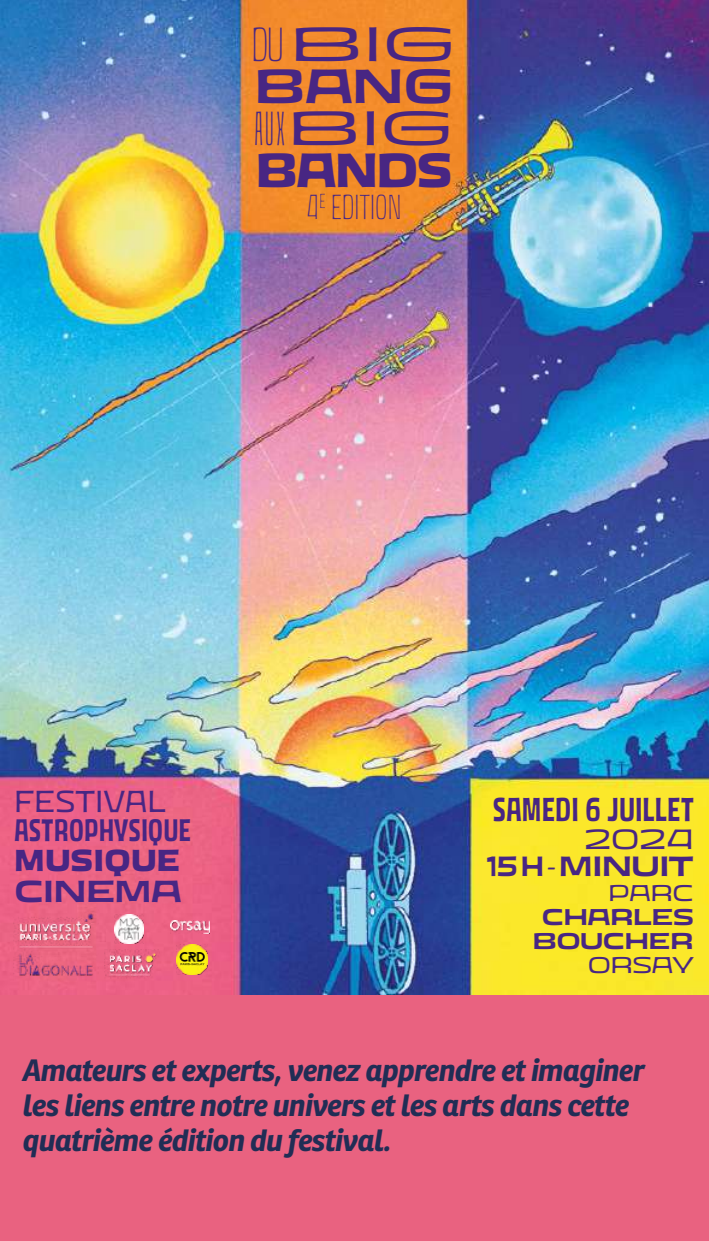
<style>
.page{position:relative;width:709px;height:1241px;background:#fff}
.page>*{position:absolute;margin:0;border:0;box-sizing:border-box;transform-origin:0 0}
.t1{font:300 expanded 46.5px/42px "Puffling V03 VF";color:#482683;text-align:justify}
.t2{font:100 condensed 33.75px "Puffling V03 VF";letter-spacing:.04em;color:#482683}
.t3{font:condensed 32.25px "Puffling V03 VF";letter-spacing:.04em;color:#482683}
.t4{font:condensed 30.25px "Puffling V03 VF";letter-spacing:.04em;color:#482683}
.t5{font:italic 700 30px/35px "Ronnia";letter-spacing:-.03em;color:#212d55}
.t6{font:500 29.5px "Puffling V03 VF";letter-spacing:.03em;color:#482683}
.t7{font:500 29.5px "Puffling V03 VF";letter-spacing:.04em;color:#482683}
.t8{font:expanded 29.5px "Puffling V03 VF";color:#482683}
.t9{font:expanded 27px/28px "Puffling V03 VF";color:#482683;text-align:right}
.t10{font:expanded 22.25px/24.2px "Puffling V03 VF";color:#482683;text-align:center}
.t11{font:300 expanded 22.25px "Puffling V03 VF";color:#482683}
.s1{font-weight:100;font-stretch:condensed}
.s2{font-weight:400}
.s3{font-weight:100;font-stretch:extra-condensed}
.s4{font-weight:500;font-stretch:normal}
.s5{font-weight:300}
.s6{font-stretch:condensed}
.s7{font-family:"Adelphe Germinal";font-stretch:normal}
</style>
<div class="page">
<div style="left:0;top:0;width:709px;height:1240px;background:#e96280"></div>
<img style="left:0;top:0;width:709px;height:994px">
<img style="left:115px;top:914px;width:28px;height:28px">
<img style="left:104px;top:949px;width:55px;height:31px">
<img style="left:177px;top:943px;width:30px;height:31px">
<img style="left:170px;top:920px;width:39px;height:13px">
<img style="left:13px;top:907px;width:85px;height:75px">
<h1 class="t1" style="left:252px;top:23px;width:204px"><span class="s1">DU</span>BIG <span class="s2">BANG </span><span class="s3">AUX</span>BIG <span class="s4">BANDS</span></h1>
<p class="t2" style="left:307px;top:187px;width:95px">4<sup>E</sup> EDITION</p>
<p class="t6" style="left:15px;top:783px;width:153px">FESTIVAL</p>
<p class="t4" style="left:15px;top:811px;width:177px">ASTROPHYSIQUE</p>
<p class="t7" style="left:15px;top:842px;width:166px">MUSIQUE</p>
<p class="t8" style="left:15px;top:873px;width:168px">CINEMA</p>
<p class="t3" style="left:493px;top:789px;width:202px">SAMEDI 6 JUILLET</p>
<p class="t9" style="left:487px;top:824px;width:208px"><span class="s5">2024<br></span><span class="s6">1</span><span class="s4">5h</span><span class="s7">-</span>MINUIT</p>
<p class="t11" style="left:608px;top:879px;width:86px">PARC</p>
<p class="t10" style="left:533px;top:904px;width:162px">CHARLES<br>BOUCHER</p>
<p class="t11" style="left:588px;top:951px;width:107px">ORSAY</p>
<p class="t5" style="left:23px;top:1052px;width:623px">Amateurs et experts, venez apprendre et imaginer les liens entre notre univers et les arts dans cette quatrième édition du festival.</p>
</div>
